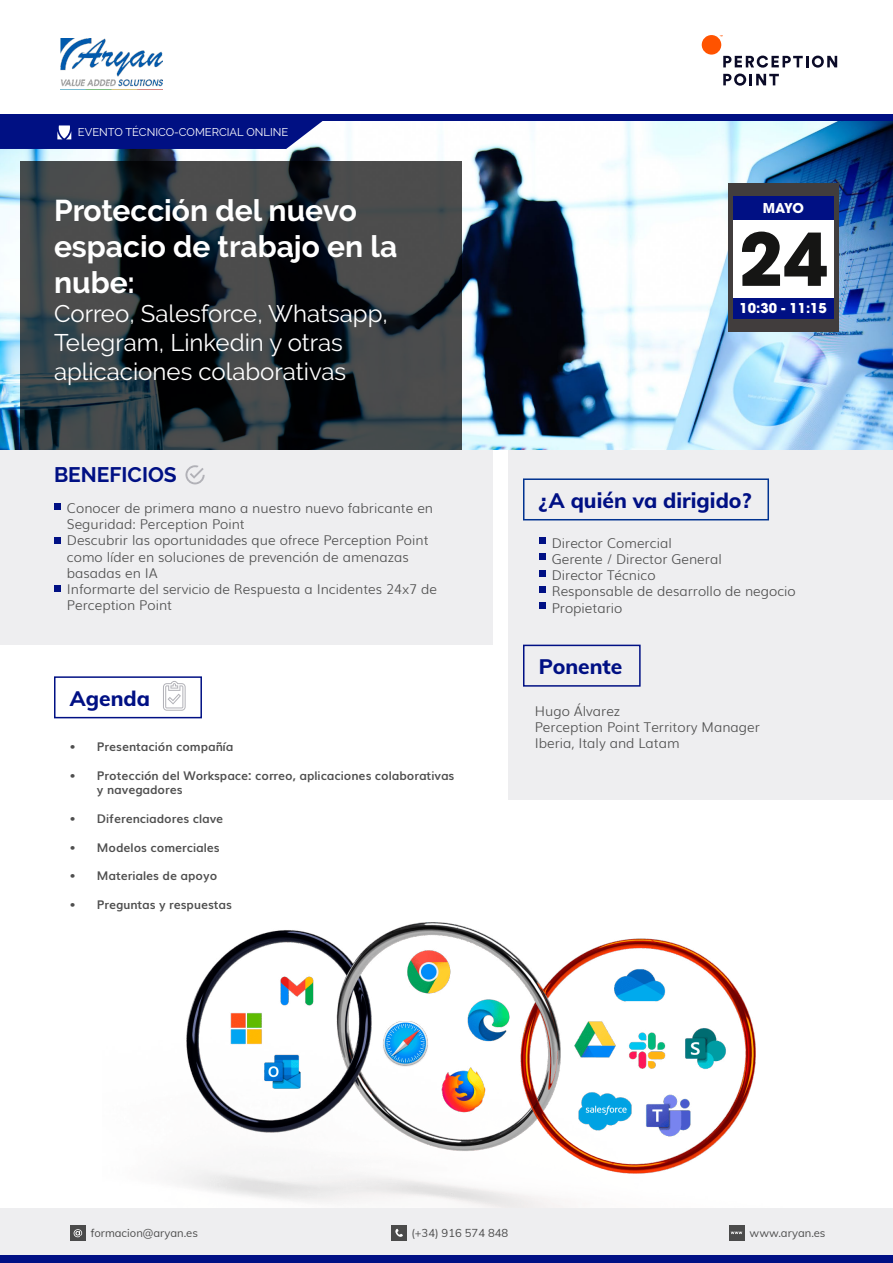
<style>
.page{position:relative;width:893px;height:1263px;background:#fff}
.page>*{position:absolute;margin:0;border:0;box-sizing:border-box;transform-origin:0 0}
.t1{font:700 72px "ITC Avant Garde Pro";color:#151514}
.t2{font:700 30px/36px "Raleway";color:#fff}
.t3{font:24px/28.8px "Raleway";color:#fff}
.t4{font:800 21px "Muli";color:#001084}
.t5{font:700 21px "Raleway";color:#001084}
.t6{font:300 13.5px/16.2px "Muli";color:#4f4f4f}
.t7{font:700 13.5px "ITC Avant Garde Pro";color:#fff}
.t8{font:700 12px/14.4px "Muli";color:#4f4f4f}
.t9{font:11.25px "Muli";color:#4f4f4f}
.t10{font:11.25px "Raleway";color:#fff}
</style>
<div class="page">
<img style="left:103px;top:922px;width:701px;height:287px">
<img style="left:0;top:120px;width:893px;height:330px">
<svg style="left:20px;top:162px;width:442px;height:288px;background:#2e3336"></svg>
<div style="left:508px;top:450px;width:385px;height:350px;background:#eeeef0"></div>
<div style="left:729px;top:183px;width:110px;height:149px;background:#413d3d"></div>
<div style="left:733px;top:291px;width:101px;height:28px;background:#001084"></div>
<div style="left:733px;top:196px;width:101px;height:28px;background:#001084"></div>
<div style="left:733px;top:220px;width:101px;height:77px;background:#fff"></div>
<svg style="left:163px;top:681px;width:23px;height:30px"></svg>
<div style="left:54px;top:676px;width:148px;height:42px;border:2px solid #001084"></div>
<div style="left:0;top:1209px;width:893px;height:54px;background:#eeeef0"></div>
<div style="left:0;top:1255px;width:893px;height:8px;background:#001084"></div>
<div style="left:391px;top:1225px;width:16px;height:16px;background:#4b4b4b"></div>
<svg style="left:395px;top:1228px;width:8px;height:9px"></svg>
<div style="left:70px;top:1225px;width:16px;height:16px;background:#4b4b4b"></div>
<svg style="left:74px;top:1229px;width:8px;height:8px"></svg>
<div style="left:729px;top:1225px;width:15px;height:16px;background:#4b4b4b"></div>
<svg style="left:731px;top:1231px;width:11px;height:3px"></svg>
<div style="left:523px;top:478px;width:246px;height:42px;border:2px solid #003290"></div>
<div style="left:539px;top:537px;width:7px;height:7px;background:#001084"></div>
<div style="left:539px;top:554px;width:7px;height:6px;background:#001084"></div>
<div style="left:539px;top:570px;width:7px;height:7px;background:#001084"></div>
<div style="left:0;top:114px;width:893px;height:6px;background:#001083"></div>
<div style="left:523px;top:645px;width:118px;height:42px;border:2px solid #001084"></div>
<div style="left:539px;top:586px;width:7px;height:7px;background:#001084"></div>
<div style="left:539px;top:602px;width:7px;height:7px;background:#001084"></div>
<img style="left:61px;top:39px;width:102px;height:48px">
<svg style="left:0;top:120px;width:326px;height:29px;background:#12218b"></svg>
<svg style="left:723px;top:74px;width:56px;height:12px"></svg>
<svg style="left:723px;top:56px;width:114px;height:12px"></svg>
<div style="left:702px;top:35px;width:19px;height:20px;background:#ff5300;border-radius:50%"></div>
<div style="left:0;top:450px;width:492px;height:195px;background:#eeeef0"></div>
<svg style="left:185px;top:465px;width:20px;height:19px"></svg>
<div style="left:54px;top:503px;width:7px;height:6px;background:#001084"></div>
<div style="left:54px;top:537px;width:7px;height:7px;background:#001084"></div>
<div style="left:54px;top:585px;width:7px;height:7px;background:#001084"></div>
<p class="t10" style="left:78px;top:126px;width:212px">EVENTO TÉCNICO-COMERCIAL ONLINE</p>
<h2 class="t2" style="left:54px;top:193px;width:345px">Protección del nuevo espacio de trabajo en la nube:</h2>
<h3 class="t3" style="left:54px;top:299px;width:335px">Correo, Salesforce, Whatsapp,<br>Telegram, Linkedin y otras aplicaciones colaborativas</h3>
<h3 class="t5" style="left:54px;top:463px;width:124px">BENEFICIOS</h3>
<p class="t6" style="left:67px;top:499px;width:372px">Conocer de primera mano a nuestro nuevo fabricante en Seguridad: Perception Point<br>Descubrir las oportunidades que ofrece Perception Point como líder en soluciones de prevención de amenazas basadas en IA<br>Informarte del servicio de Respuesta a Incidentes 24x7 de Perception Point</p>
<h3 class="t4" style="left:70px;top:683px;width:82px">Agenda</h3>
<p class="t8" style="left:70px;top:738px;width:165px">• Presentación compañía</p>
<p class="t8" style="left:97px;top:767px;width:359px;text-indent:-27px">• Protección del Workspace: correo, aplicaciones colaborativas y navegadores</p>
<p class="t8" style="left:70px;top:810px;width:155px">• Diferenciadores clave</p>
<p class="t8" style="left:70px;top:839px;width:151px">• Modelos comerciales</p>
<p class="t8" style="left:70px;top:868px;width:149px">• Materiales de apoyo</p>
<p class="t8" style="left:70px;top:897px;width:163px">• Preguntas y respuestas</p>
<p class="t7" style="left:763px;top:199px;width:43px">MAYO</p>
<h1 class="t1" style="left:739px;top:211px;width:90px">24</h1>
<p class="t7" style="left:740px;top:299px;width:89px">10:30 - 11:15</p>
<h3 class="t4" style="left:539px;top:485px;width:214px">¿A quién va dirigido?</h3>
<p class="t6" style="left:552px;top:534px;width:246px">Director Comercial<br>Gerente / Director General<br>Director Técnico<br>Responsable de desarrollo de negocio<br>Propietario</p>
<h3 class="t4" style="left:539px;top:651px;width:85px">Ponente</h3>
<p class="t6" style="left:535px;top:702px;width:227px">Hugo Álvarez<br>Perception Point Territory Manager<br>Iberia, Italy and Latam</p>
<p class="t9" style="left:91px;top:1225px;width:109px">formacion@aryan.es</p>
<p class="t9" style="left:411px;top:1225px;width:98px">(+34) 916 574 848</p>
<p class="t9" style="left:750px;top:1225px;width:77px">www.aryan.es</p>
</div>
